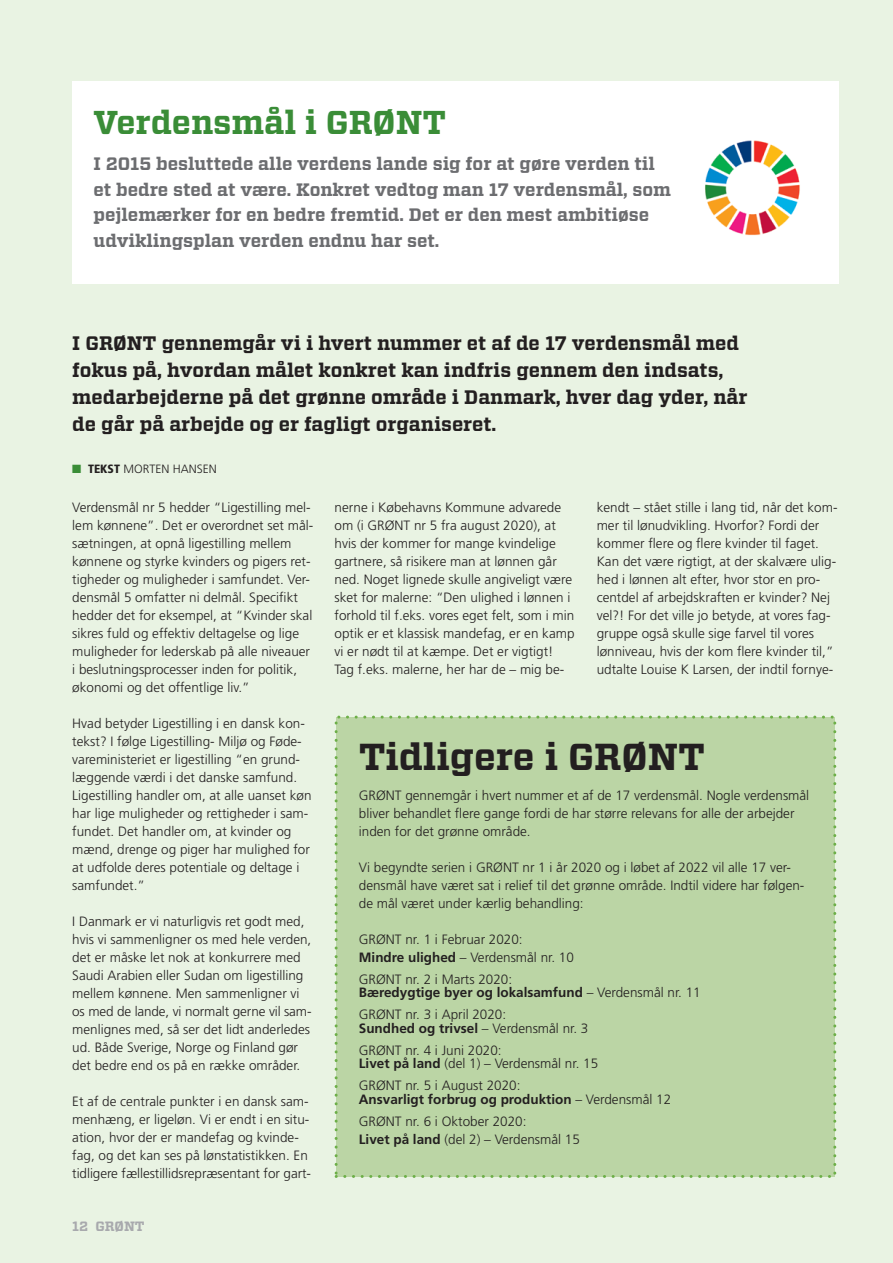
<style>
.page{position:relative;width:893px;height:1263px;background:#e9f3e3}
.page>*{position:absolute;margin:0;border:0;box-sizing:border-box;transform-origin:0 0}
.t1{font:700 37.5px "Vitesse";color:#231f20}
.t2{font:700 33px "Vitesse";color:#3a8d37}
.t3{font:700 19.5px/27px "Vitesse";color:#231f20}
.t4{font:700 18px/25.5px "Vitesse";color:#6c6d70}
.t5{font:300 13.5px/18px "Frutiger";color:#231f20}
.t6{font:700 13.5px "Vitesse";color:#a8a9ad}
.t7{font:300 12px "Frutiger";color:#231f20}
.s1{color:#3a8d37}
.s2{font-weight:900;font-stretch:condensed}
.s3{font-weight:700}
</style>
<div class="page">
<div style="left:72px;top:81px;width:767px;height:203px;background:#fff"></div>
<img style="left:705px;top:140px;width:95px;height:96px">
<div style="left:336px;top:717px;width:499px;height:459px;background:#bbd5a5"></div>
<div style="left:335px;top:716px;width:501px;height:462px;border:3px dashed #6daf48"></div>
<h2 class="t2" style="left:94px;top:101px;width:354px">Verdensmål i GRØNT</h2>
<h3 class="t4" style="left:94px;top:152px;width:579px">I 2015 besluttede alle verdens lande sig for at gøre verden til et bedre sted at være. Konkret vedtog man 17 verdensmål, som pejlemærker for en bedre fremtid. Det er den mest ambitiøse udviklingsplan verden endnu har set.</h3>
<h3 class="t3" style="left:72px;top:330px;width:677px">I GRØNT gennemgår vi i hvert nummer et af de 17 verdensmål med fokus på, hvordan målet konkret kan indfris gennem den indsats, medarbejderne på det grønne område i Danmark, hver dag yder, når de går på arbejde og er fagligt organiseret.</h3>
<p class="t7" style="left:72px;top:462px;width:146px"><span class="s1">■</span> <span class="s2">TEKST</span> MORTEN HANSEN</p>
<p class="t5" style="left:72px;top:498px;width:242px">Verdensmål nr 5 hedder “Ligestilling mel&shy;lem kønnene”. Det er overordnet set mål&shy;sætningen, at opnå ligestilling mellem kønnene og styrke kvinders og pigers ret&shy;tigheder og muligheder i samfundet. Ver&shy;densmål 5 omfatter ni delmål. Specifikt hedder det for eksempel, at “Kvinder skal sikres fuld og effektiv deltagelse og lige muligheder for lederskab på alle niveauer i beslutningsprocesser inden for politik, økonomi og det offentlige liv.”</p>
<p class="t5" style="left:72px;top:714px;width:241px">Hvad betyder Ligestilling i en dansk kon&shy;tekst? I følge Ligestilling- Miljø og Føde&shy;vareministeriet er ligestilling “en grund&shy;læggende værdi i det danske samfund.<br>Ligestilling handler om, at alle uanset køn har lige muligheder og rettigheder i sam&shy;fundet. Det handler om, at kvinder og mænd, drenge og piger har mulighed for at udfolde deres potentiale og deltage i samfundet.”</p>
<p class="t5" style="left:72px;top:912px;width:241px">I Danmark er vi naturligvis ret godt med, hvis vi sammenligner os med hele verden, det er måske let nok at konkurrere med Saudi Arabien eller Sudan om ligestilling mellem kønnene. Men sammenligner vi os med de lande, vi normalt gerne vil sam-- menlignes med, så ser det lidt anderledes ud. Både Sverige, Norge og Finland gør det bedre end os på en række områder.</p>
<p class="t5" style="left:72px;top:1092px;width:239px">Et af de centrale punkter i en dansk sam&shy;menhæng, er ligeløn. Vi er endt i en situ&shy;ation, hvor der er mandefag og kvinde&shy;fag, og det kan ses på lønstatistikken. En tidligere fællestillidsrepræsentant for gart--</p>
<p class="t6" style="left:72px;top:1217px;width:74px">12 GRØNT</p>
<p class="t5" style="left:334px;top:498px;width:242px">nerne i Købehavns Kommune advarede om (i GRØNT nr 5 fra august 2020), at hvis der kommer for mange kvindelige gartnere, så risikere man at lønnen går ned. Noget lignede skulle angiveligt være sket for malerne: “Den ulighed i lønnen i forhold til f.eks. vores eget felt, som i min optik er et klassisk mandefag, er en kamp vi er nødt til at kæmpe. Det er vigtigt!<br>Tag f.eks. malerne, her har de – mig be-</p>
<p class="t5" style="left:597px;top:498px;width:242px">kendt – stået stille i lang tid, når det kom&shy;mer til lønudvikling. Hvorfor? Fordi der kommer flere og flere kvinder til faget.<br>Kan det være rigtigt, at der skalvære ulig&shy;hed i lønnen alt efter, hvor stor en pro&shy;centdel af arbejdskraften er kvinder? Nej vel?! For det ville jo betyde, at vores fag&shy;gruppe også skulle sige farvel til vores lønniveau, hvis der kom flere kvinder til,” udtalte Louise K Larsen, der indtil fornye-</p>
<h1 class="t1" style="left:359px;top:732px;width:348px">Tidligere i GRØNT</h1>
<p class="t5" style="left:359px;top:786px;width:452px">GRØNT gennemgår i hvert nummer et af de 17 verdensmål. Nogle verdensmål bliver behandlet flere gange fordi de har større relevans for alle der arbejder inden for det grønne område.</p>
<p class="t5" style="left:359px;top:858px;width:447px">Vi begyndte serien i GRØNT nr 1 i år 2020 og i løbet af 2022 vil alle 17 ver&shy;densmål have været sat i relief til det grønne område. Indtil videre har følgen&shy;de mål været under kærlig behandling:</p>
<p class="t5" style="left:359px;top:930px;width:217px">GRØNT nr. 1 i Februar 2020:<br><span class="s3">Mindre ulighed</span> – Verdensmål nr. 10</p>
<p class="t5" style="left:359px;top:973px;width:343px;line-height:13.5px">GRØNT nr. 2 i Marts 2020:<br><span class="s3">Bæredygtige byer og lokalsamfund</span> – Verdensmål nr. 11</p>
<p class="t5" style="left:359px;top:1008px;width:231px;line-height:13.5px">GRØNT nr. 3 i April 2020:<br><span class="s3">Sundhed og trivsel</span> – Verdensmål nr. 3</p>
<p class="t5" style="left:359px;top:1044px;width:241px;line-height:13.5px">GRØNT nr. 4 i Juni 2020:<br><span class="s3">Livet på land</span> (del 1) – Verdensmål nr. 15</p>
<p class="t5" style="left:359px;top:1079px;width:314px;line-height:13.5px">GRØNT nr. 5 i August 2020:<br><span class="s3">Ansvarligt forbrug og produktion</span> – Verdensmål 12</p>
<p class="t5" style="left:359px;top:1112px;width:223px">GRØNT nr. 6 i Oktober 2020:<br><span class="s3">Livet på land</span> (del 2) – Verdensmål 15</p>
</div>
